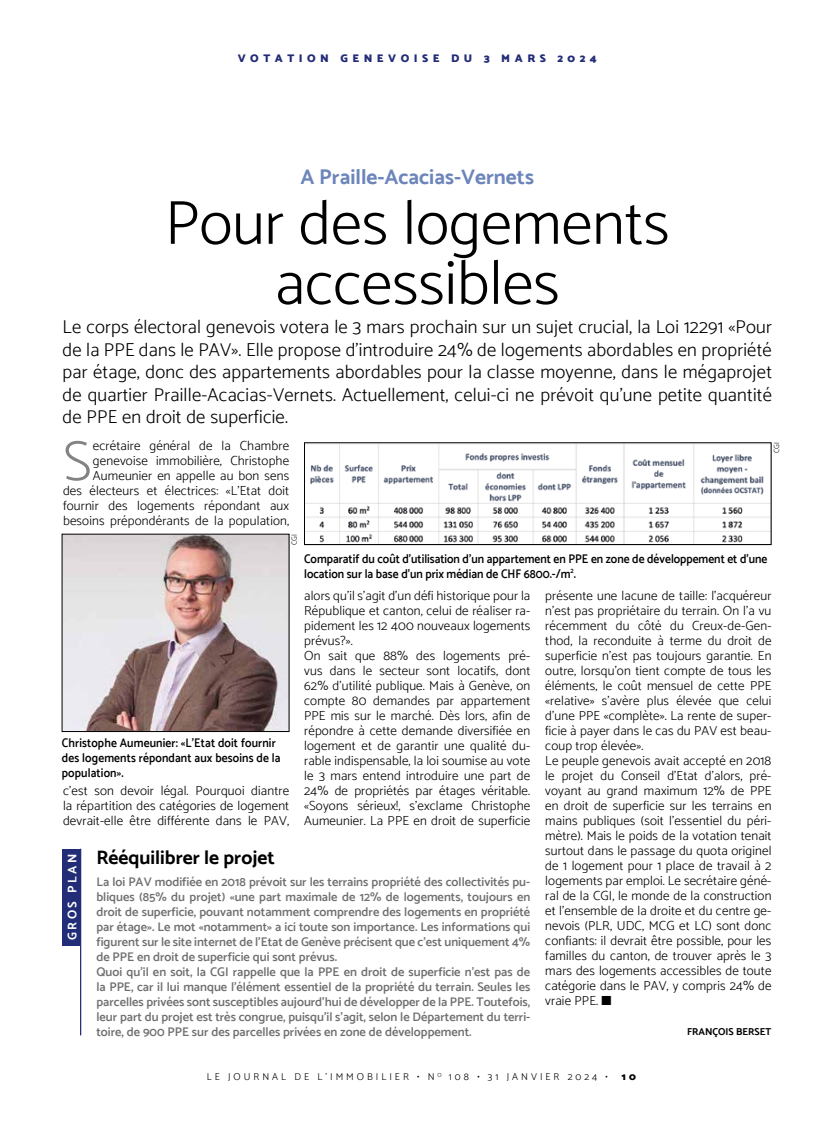
<style>
.page{position:relative;width:830px;height:1134px;background:#fff}
.page>*{position:absolute;margin:0;border:0;box-sizing:border-box;transform-origin:0 0}
.t1{font:300 62.5px/60px "Catamaran";color:#000;text-align:center}
.t2{font:300 56.38px "Catamaran";color:#838382}
.t3{font:700 21.25px "Catamaran";color:#6c85ba}
.t4{font:700 19.38px "Catamaran";color:#000}
.t5{font:300 18.75px/22.5px "Catamaran";letter-spacing:.01em;color:#000;text-align:justify}
.t6{font:300 13.12px/15px "Catamaran";letter-spacing:.01em;color:#000}
.t7{font:600 12.5px/15px "Catamaran";color:#706f6f}
.t8{font:600 12.5px/15px "Catamaran";color:#000;scale:.92 1}
.t9{font:700 12.5px "Catamaran";letter-spacing:.2em;color:#fff}
.t10{font:900 11.25px "Catamaran";letter-spacing:.4em;color:#232c77}
.t11{font:300 10px "Catamaran";letter-spacing:.3em;color:#000}
.t12{font:700 10px "Catamaran";color:#000}
.t13{font:900 10px "Catamaran";color:#000}
.t14{font:300 7.5px "Catamaran";letter-spacing:.01em;color:#000}
</style>
<div class="page">
<img style="left:64px;top:536px;width:223px;height:194px">
<img style="left:304px;top:442px;width:468px;height:104px">
<div style="left:62px;top:849px;width:19px;height:96px;background:#232c77"></div>
<hr style="left:80px;top:849px;width:1px;height:186px;background:#232c77">
<div style="left:304px;top:442px;width:467px;height:103px;border:1px solid #000"></div>
<p class="t10" style="left:238px;top:51px;width:360px">VOTATION GENEVOISE DU 3 MARS 2024</p>
<h3 class="t3" style="left:300px;top:164px;width:235px">A Praille-Acacias-Vernets</h3>
<h1 class="t1" style="left:165px;top:192px;width:506px">Pour des logements accessibles</h1>
<p class="t5" style="left:62px;top:316px;width:710px">Le corps électoral genevois votera le 3 mars prochain sur un sujet crucial, la Loi 12291 «Pour de la PPE dans le PAV». Elle propose d’introduire 24% de logements abordables en propriété par étage, donc des appartements abordables pour la classe moyenne, dans le mégaprojet de quartier Praille-Acacias-Vernets. Actuellement, celui-ci ne prévoit qu’une petite quantité de PPE en droit de superficie.</p>
<p class="t6" style="left:63px;top:438px;width:227px;text-align:right">ecrétaire général de la Chambre genevoise immobilière, Christophe Aumeunier en appelle au bon sens<br>des électeurs et électrices: «L’Etat doit fournir des logements répondant aux besoins prépondérants de la population,</p>
<h2 class="t2" style="left:63px;top:428px;width:30px">S</h2>
<p class="t14" style="left:289px;top:545px;width:12px;rotate:-90deg">CGI</p>
<p class="t14" style="left:771px;top:453px;width:12px;rotate:-90deg">CGI</p>
<p class="t8" style="left:304px;top:551px;width:505px">Comparatif du coût d’utilisation d’un appartement en PPE en zone de développement et d’une location sur la base d’un prix médian de CHF 6800.-/m<sup>2</sup>.</p>
<p class="t6" style="left:304px;top:588px;width:227px">alors qu’il s’agit d’un défi historique pour la République et canton, celui de réaliser ra&shy;pidement les 12 400 nouveaux logements prévus?».<br>On sait que 88% des logements pré&shy;vus dans le secteur sont locatifs, dont 62% d’utilité publique. Mais à Genève, on compte 80 demandes par appartement PPE mis sur le marché. Dès lors, afin de répondre à cette demande diversifiée en logement et de garantir une qualité du&shy;rable indispensable, la loi soumise au vote le 3 mars entend introduire une part de 24% de propriétés par étages véritable. «Soyons sérieux!, s’exclame Christophe Aumeunier. La PPE en droit de superficie</p>
<p class="t6" style="left:545px;top:588px;width:227px">présente une lacune de taille: l’acquéreur n’est pas propriétaire du terrain. On l’a vu récemment du côté du Creux-de-Gen&shy;thod, la reconduite à terme du droit de superficie n’est pas toujours garantie. En outre, lorsqu’on tient compte de tous les éléments, le coût mensuel de cette PPE «relative» s’avère plus élevée que celui d’une PPE «complète». La rente de super&shy;ficie à payer dans le cas du PAV est beau&shy;coup trop élevée».<br>Le peuple genevois avait accepté en 2018 le projet du Conseil d’Etat d’alors, pré&shy;voyant au grand maximum 12% de PPE en droit de superficie sur les terrains en mains publiques (soit l’essentiel du péri&shy;mètre). Mais le poids de la votation tenait surtout dans le passage du quota originel de 1 logement pour 1 place de travail à 2 logements par emploi. Le secrétaire géné&shy;ral de la CGI, le monde de la construction et l’ensemble de la droite et du centre ge&shy;nevois (PLR, UDC, MCG et LC) sont donc confiants: il devrait être possible, pour les familles du canton, de trouver après le 3 mars des logements accessibles de toute catégorie dans le PAV, y compris 24% de vraie PPE. ■</p>
<p class="t12" style="left:686px;top:1026px;width:86px">FRANÇOIS BERSET</p>
<p class="t8" style="left:62px;top:736px;width:239px">Christophe Aumeunier: «L’Etat doit fournir des logements répondant aux besoins de la population».</p>
<p class="t6" style="left:63px;top:783px;width:227px;text-align:justify">c’est son devoir légal. Pourquoi diantre la répartition des catégories de logement devrait-elle être différente dans le PAV,</p>
<h3 class="t4" style="left:96px;top:846px;width:180px">Rééquilibrer le projet</h3>
<p class="t7" style="left:96px;top:874px;width:435px">La loi PAV modifiée en 2018 prévoit sur les terrains propriété des collectivités pu&shy;bliques (85% du projet) «une part maximale de 12% de logements, toujours en droit de superficie, pouvant notamment comprendre des logements en propriété par étage». Le mot «notamment» a ici toute son importance. Les informations qui figurent sur le site internet de l’Etat de Genève précisent que c’est uniquement 4% de PPE en droit de superficie qui sont prévus.<br>Quoi qu’il en soit, la CGI rappelle que la PPE en droit de superficie n’est pas de la PPE, car il lui manque l’élément essentiel de la propriété du terrain. Seules les parcelles privées sont susceptibles aujourd’hui de développer de la PPE. Toutefois, leur part du projet est très congrue, puisqu’il s’agit, selon le Département du terri&shy;toire, de 900 PPE sur des parcelles privées en zone de développement.</p>
<p class="t9" style="left:65px;top:940px;width:88px;rotate:-90deg">GROS PLAN</p>
<p class="t11" style="left:207px;top:1071px;width:402px">LE JOURNAL DE L’IMMOBILIER • N <sup>O</sup> 108 • 31 JANVIER 2024 •</p>
<p class="t13" style="left:621px;top:1071px;width:16px">1 0</p>
</div>
